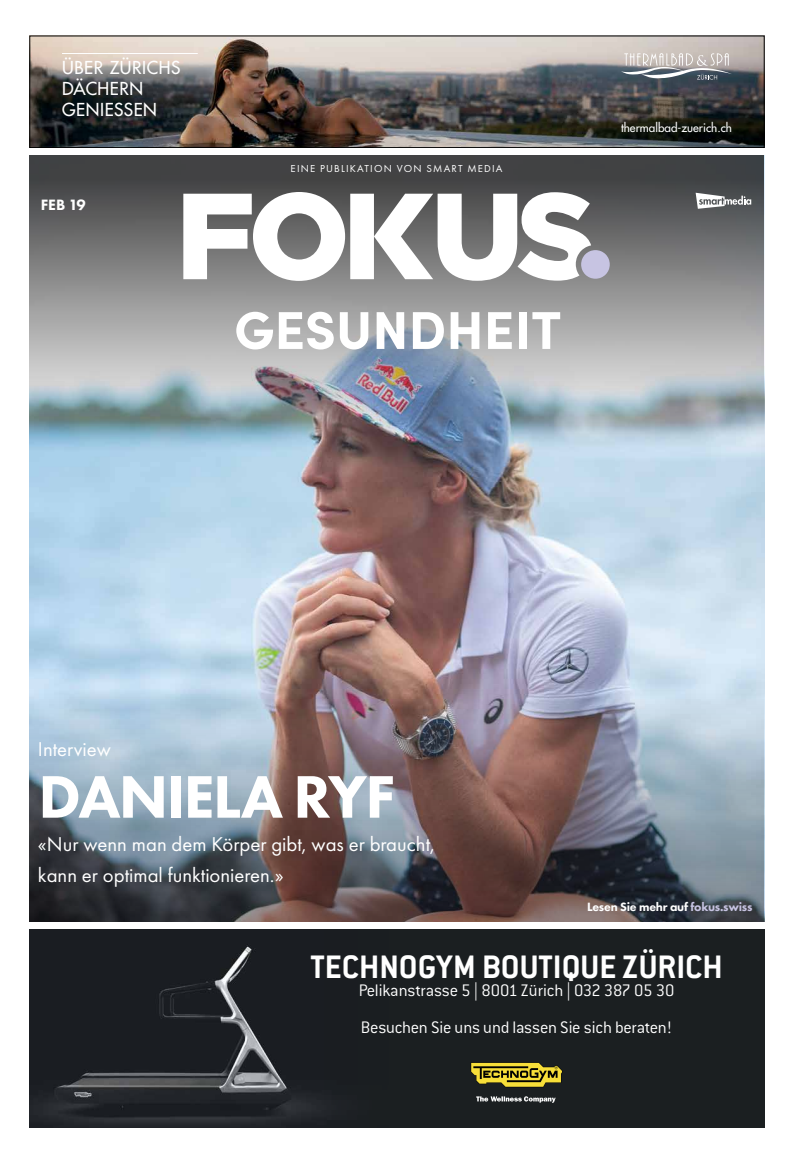
<style>
.page{position:relative;width:794px;height:1166px;background:#fff}
.page>*{position:absolute;margin:0;border:0;box-sizing:border-box;transform-origin:0 0}
.t1{font:800 62.21px "Futura PT";letter-spacing:-.03em;color:#fff}
.t2{font:700 53.38px "Sofia Pro";color:#fff}
.t3{font:700 35.7px "Conduit ITC Std";color:#fff}
.t4{font:20.74px/31.5px "Futura PT";color:#fff}
.t5{font:300 18.38px/36.7px "Conduit ITC Std";letter-spacing:-.015em;color:#fff}
.t6{font:500 17.41px/20.9px "Futura LT Pro";letter-spacing:.03em;color:#fff}
.t7{font:800 15.58px "Futura PT";color:#fff}
.t8{font:800 12.42px "Futura PT";letter-spacing:-.02em;color:#fff}
.t9{font:500 11.72px "Futura LT Pro";color:#fff}
.t10{font:10.5px "Futura PT";letter-spacing:.11em;color:#fff}
.s1{color:#c7c4e2}
</style>
<div class="page">
<img style="left:30px;top:492px;width:734px;height:148px">
<img style="left:30px;top:156px;width:734px;height:336px">
<img style="left:30px;top:640px;width:734px;height:281px">
<div style="left:269px;top:929px;width:495px;height:198px;background:#1b1f21"></div>
<img style="left:30px;top:929px;width:296px;height:198px">
<svg style="left:476px;top:1096px;width:79px;height:6px"></svg>
<svg style="left:471px;top:1062px;width:91px;height:25px"></svg>
<img style="left:32px;top:38px;width:730px;height:108px">
<div style="left:30px;top:36px;width:734px;height:112px;border:1px solid #000"></div>
<hr style="left:62px;top:53px;width:136px;height:1px;background:#fff">
<svg style="left:621px;top:53px;width:111px;height:27px"></svg>
<svg style="left:695px;top:193px;width:56px;height:16px"></svg>
<svg style="left:183px;top:192px;width:427px;height:89px"></svg>
<p class="t6" style="left:62px;top:56px;width:120px">ÜBER ZÜRICHS<br>DÄCHERN<br>GENIESSEN</p>
<p class="t7" style="left:41px;top:195px;width:47px">FEB 19</p>
<p class="t10" style="left:291px;top:162px;width:213px">EINE PUBLIKATION VON SMART MEDIA</p>
<h2 class="t2" style="left:234px;top:289px;width:329px">GESUNDHEIT</h2>
<p class="t9" style="left:621px;top:119px;width:112px">thermalbad-zuerich.ch</p>
<p class="t4" style="left:38px;top:733px;width:75px">Interview</p>
<h1 class="t1" style="left:38px;top:758px;width:358px">DANIELA RYF</h1>
<p class="t4" style="left:38px;top:828px;width:398px">«Nur wenn man dem Körper gibt, was er braucht, kann er optimal funktionieren.»</p>
<p class="t8" style="left:587px;top:898px;width:167px">Lesen Sie mehr auf <span class="s1">fokus.swiss</span></p>
<h3 class="t3" style="left:310px;top:945px;width:413px">TECHNOGYM BOUTIQUE ZÜRICH</h3>
<p class="t5" style="left:359px;top:971px;width:317px">Pelikanstrasse 5 | 8001 Zürich | 032 387 05 30<br>Besuchen Sie uns und lassen Sie sich beraten!</p>
</div>
